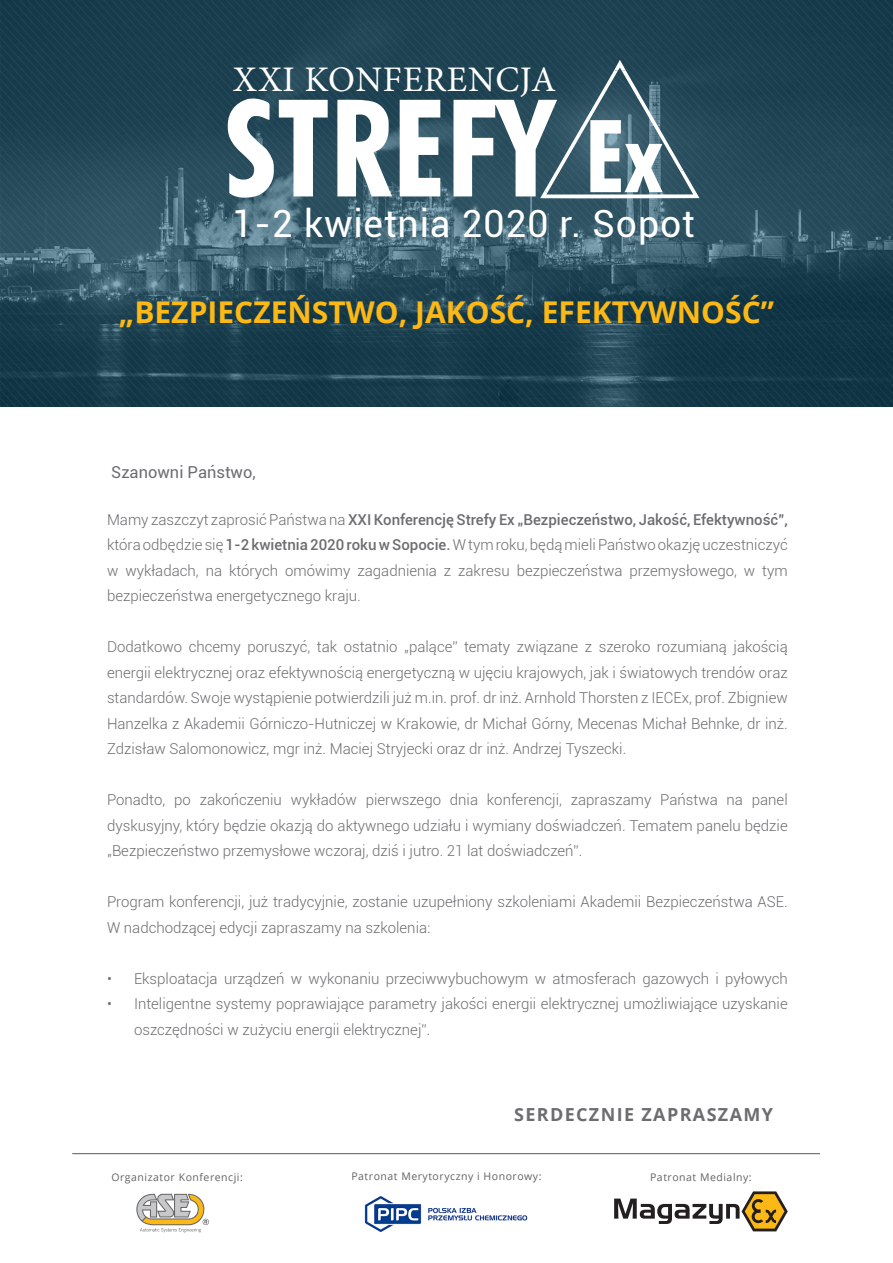
<style>
.page{position:relative;width:893px;height:1263px;background:#fff}
.page>*{position:absolute;margin:0;border:0;box-sizing:border-box;transform-origin:0 0}
.t1{font:37.5px "Roboto";letter-spacing:.02em;color:#fff}
.t2{font:36px "Minion Pro";letter-spacing:.02em;color:#fff}
.t3{font:700 30px "Open Sans";color:#fcb814}
.t4{font:700 18px "Open Sans";letter-spacing:.075em;color:#6c6d70}
.t5{font:16.5px "Roboto";color:#6c6d70}
.t6{font:300 15px/25.5px "Roboto";color:#6c6d70;text-align:justify}
.t7{font:10.5px "Open Sans";letter-spacing:.05em;color:#636366}
.s1{font-weight:500}
</style>
<div class="page">
<img style="left:0;top:0;width:893px;height:406px">
<hr style="left:72px;top:1153px;width:748px;height:1px;background:#57585a">
<svg style="left:614px;top:1191px;width:174px;height:40px"></svg>
<svg style="left:136px;top:1193px;width:73px;height:39px"></svg>
<svg style="left:337px;top:99px;width:55px;height:97px"></svg>
<svg style="left:400px;top:100px;width:40px;height:96px"></svg>
<svg style="left:228px;top:98px;width:100px;height:102px"></svg>
<svg style="left:453px;top:60px;width:246px;height:139px"></svg>
<img style="left:364px;top:1196px;width:164px;height:36px">
<p class="t2" style="left:233px;top:55px;width:324px">XXI KONFERENCJA</p>
<p class="t1" style="left:232px;top:197px;width:464px">1-2 kwietnia 2020 r. Sopot</p>
<p class="t3" style="left:119px;top:291px;width:657px">„BEZPIECZEŃSTWO, JAKOŚĆ, EFEKTYWNOŚĆ”</p>
<p class="t5" style="left:111px;top:461px;width:146px">Szanowni Państwo,</p>
<p class="t6" style="left:107px;top:506px;width:682px">Mamy zaszczyt zaprosić Państwa na <span class="s1">XXI Konferencję Strefy Ex „Bezpieczeństwo, Jakość, Efektywność”, </span>która odbędzie się <span class="s1">1-2 kwietnia 2020 roku w Sopocie.</span> W tym roku, będą mieli Państwo okazję uczestniczyć w wykładach, na których omówimy zagadnienia z zakresu bezpieczeństwa przemysłowego, w tym bezpieczeństwa energetycznego kraju.</p>
<p class="t6" style="left:107px;top:633px;width:682px">Dodatkowo chcemy poruszyć, tak ostatnio „palące” tematy związane z szeroko rozumianą jakością energii elektrycznej oraz efektywnością energetyczną w ujęciu krajowych, jak i światowych trendów oraz standardów. Swoje wystąpienie potwierdzili już m.in. prof. dr inż. Arnhold Thorsten z IECEx, prof. Zbigniew Hanzelka z Akademii Górniczo-Hutniczej w Krakowie, dr Michał Górny, Mecenas Michał Behnke, dr inż.<br>Zdzisław Salomonowicz, mgr inż. Maciej Stryjecki oraz dr inż. Andrzej Tyszecki.</p>
<p class="t6" style="left:107px;top:786px;width:682px">Ponadto, po zakończeniu wykładów pierwszego dnia konferencji, zapraszamy Państwa na panel dyskusyjny, który będzie okazją do aktywnego udziału i wymiany doświadczeń. Tematem panelu będzie „Bezpieczeństwo przemysłowe wczoraj, dziś i jutro. 21 lat doświadczeń”.</p>
<p class="t6" style="left:107px;top:888px;width:682px">Program konferencji, już tradycyjnie, zostanie uzupełniony szkoleniami Akademii Bezpieczeństwa ASE.</p>
<p class="t6" style="left:107px;top:914px;width:325px">W nadchodzącej edycji zapraszamy na szkolenia:</p>
<p class="t6" style="left:107px;top:965px;width:682px">• Eksploatacja urządzeń w wykonaniu przeciwwybuchowym w atmosferach gazowych i pyłowych</p>
<p class="t6" style="left:134px;top:990px;width:655px;text-indent:-27px">• Inteligentne systemy poprawiające parametry jakości energii elektrycznej umożliwiające uzyskanie oszczędności w zużyciu energii elektrycznej”.</p>
<p class="t4" style="left:514px;top:1102px;width:260px">SERDECZNIE ZAPRASZAMY</p>
<p class="t7" style="left:351px;top:1168px;width:192px">Patronat Merytoryczny i Honorowy:</p>
<p class="t7" style="left:111px;top:1170px;width:133px">Organizator Konferencji:</p>
<p class="t7" style="left:650px;top:1170px;width:103px">Patronat Medialny:</p>
</div>
